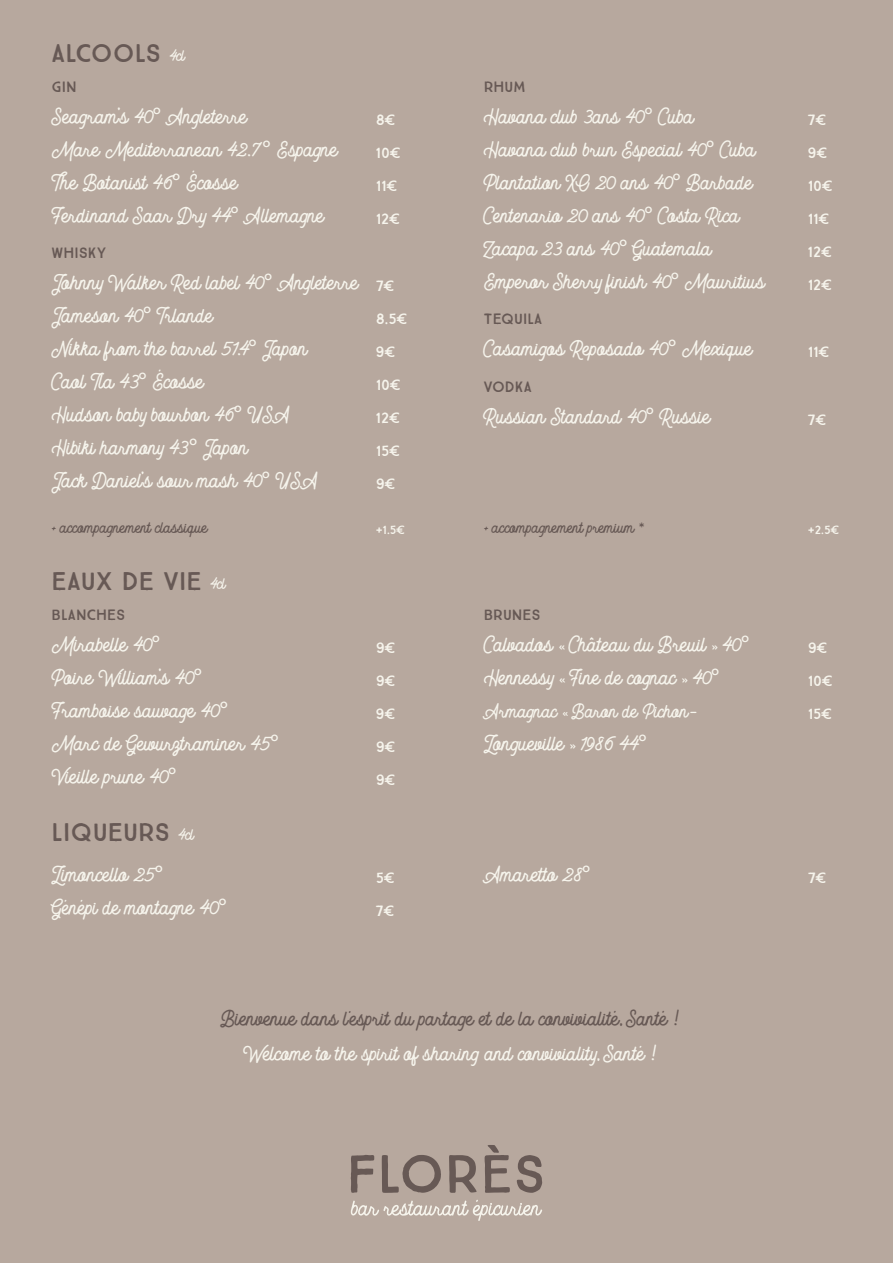
<style>
.page{position:relative;width:893px;height:1263px;background:#b7a89e}
.page>*{position:absolute;margin:0;border:0;box-sizing:border-box;transform-origin:0 0}
.t1{font:700 25.5px/33px "Restless Youth Script";color:#f6f4ec}
.t2{font:700 25.5px "Restless Youth Script";color:#675955}
.t3{font:25.5px "True North W01";color:#675955}
.t4{font:700 23.25px "Restless Youth Script";color:#f6f4ec}
.t5{font:700 19.5px "Restless Youth Script";color:#675955}
.t6{font:15px "True North W01";color:#f6f4ec}
.t7{font:15px "True North W01";color:#675955}
.t8{font:12px "True North W01";color:#f6f4ec}
.s1{font-family:"Restless Youth Script";font-weight:700;font-size:19.5px;color:#f6f4ec}
.s2{font-family:"Myriad Pro";font-weight:400}
.s3{font-family:"True North W01";font-weight:400;font-size:15px}
</style>
<div class="page">
<svg style="left:351px;top:1155px;width:23px;height:38px"></svg>
<svg style="left:382px;top:1155px;width:59px;height:38px"></svg>
<svg style="left:449px;top:1155px;width:28px;height:38px"></svg>
<svg style="left:485px;top:1145px;width:25px;height:48px"></svg>
<svg style="left:517px;top:1155px;width:25px;height:38px"></svg>
<svg style="left:351px;top:1200px;width:191px;height:21px"></svg>
<p class="t3" style="left:52px;top:38px;width:135px">ALCOOLS <span class="s1">4cl</span></p>
<p class="t7" style="left:52px;top:78px;width:27px">GIN</p>
<p class="t7" style="left:484px;top:78px;width:43px">RHUM</p>
<p class="t1" style="left:52px;top:100px;width:197px">Seagram’s 40<span class="s2">°</span> Angleterre</p>
<p class="t6" style="left:376px;top:111px;width:21px">8€</p>
<p class="t1" style="left:52px;top:133px;width:287px">Mare Mediterranean 42.7 <span class="s2">°</span> Espagne</p>
<p class="t6" style="left:376px;top:144px;width:27px">10€</p>
<p class="t1" style="left:52px;top:166px;width:187px">The Botanist 46<span class="s2">°</span> Écosse</p>
<p class="t6" style="left:376px;top:177px;width:23px">11€</p>
<p class="t1" style="left:52px;top:199px;width:274px">Ferdinand Saar Dry 44<span class="s2">°</span> Allemagne</p>
<p class="t6" style="left:376px;top:210px;width:26px">12€</p>
<p class="t7" style="left:52px;top:244px;width:56px">WHISKY</p>
<p class="t1" style="left:52px;top:267px;width:344px">Johnny Walker Red label 40<span class="s2">°</span> Angleterre <span class="s3">7€<br></span>Jameson 40<span class="s2">°</span> Irlande</p>
<p class="t1" style="left:484px;top:100px;width:212px">Havana club 3ans 40<span class="s2">°</span> Cuba</p>
<p class="t6" style="left:808px;top:111px;width:20px">7€</p>
<p class="t1" style="left:484px;top:133px;width:274px">Havana club brun Especial 40<span class="s2">°</span> Cuba</p>
<p class="t6" style="left:808px;top:144px;width:21px">9€</p>
<p class="t1" style="left:484px;top:166px;width:270px">Plantation XO 20 ans 40<span class="s2">°</span> Barbade</p>
<p class="t6" style="left:808px;top:177px;width:27px">10€</p>
<p class="t1" style="left:484px;top:199px;width:257px">Centenario 20 ans 40<span class="s2">°</span> Costa Rica</p>
<p class="t6" style="left:808px;top:210px;width:23px">11€</p>
<p class="t1" style="left:484px;top:232px;width:229px">Zacapa 23 ans 40<span class="s2">°</span> Guatemala</p>
<p class="t6" style="left:808px;top:243px;width:26px">12€</p>
<p class="t1" style="left:484px;top:265px;width:283px">Emperor Sherry finish 40<span class="s2">°</span> Mauritius</p>
<p class="t6" style="left:808px;top:276px;width:26px">12€</p>
<p class="t7" style="left:484px;top:310px;width:60px">TEQUILA</p>
<p class="t1" style="left:484px;top:333px;width:270px">Casamigos Reposado 40<span class="s2">°</span> Mexique</p>
<p class="t6" style="left:808px;top:343px;width:23px">11€</p>
<p class="t7" style="left:484px;top:378px;width:50px">VODKA</p>
<p class="t1" style="left:484px;top:400px;width:228px">Russian Standard 40<span class="s2">°</span> Russie</p>
<p class="t6" style="left:808px;top:411px;width:20px">7€</p>
<p class="t6" style="left:376px;top:310px;width:33px">8.5€</p>
<p class="t1" style="left:52px;top:333px;width:257px">Nikka from the barrel 51.4<span class="s2">°</span> Japon</p>
<p class="t6" style="left:376px;top:343px;width:21px">9€</p>
<p class="t1" style="left:52px;top:366px;width:154px">Caol Ila 43<span class="s2">°</span> Écosse</p>
<p class="t6" style="left:376px;top:376px;width:27px">10€</p>
<p class="t1" style="left:52px;top:399px;width:240px">Hudson baby bourbon 46<span class="s2">°</span> USA</p>
<p class="t6" style="left:376px;top:409px;width:26px">12€</p>
<p class="t1" style="left:52px;top:432px;width:198px">Hibiki harmony 43<span class="s2">°</span> Japon</p>
<p class="t6" style="left:376px;top:442px;width:26px">15€</p>
<p class="t1" style="left:52px;top:465px;width:268px">Jack Daniel’s sour mash 40<span class="s2">°</span> USA</p>
<p class="t6" style="left:376px;top:475px;width:21px">9€</p>
<p class="t5" style="left:52px;top:518px;width:158px">+ accompagnement classique</p>
<p class="t8" style="left:376px;top:523px;width:31px">+1.5€</p>
<p class="t5" style="left:484px;top:518px;width:163px">+ accompagnement premium <span class="s3">*</span></p>
<p class="t8" style="left:808px;top:523px;width:33px">+2.5€</p>
<p class="t3" style="left:52px;top:566px;width:175px">EAUX DE VIE <span class="s1">4cl</span></p>
<p class="t7" style="left:52px;top:606px;width:75px">BLANCHES</p>
<p class="t7" style="left:484px;top:606px;width:59px">BRUNES</p>
<p class="t1" style="left:52px;top:629px;width:110px">Mirabelle 40<span class="s2">°</span></p>
<p class="t6" style="left:376px;top:639px;width:21px">9€</p>
<p class="t1" style="left:484px;top:629px;width:267px">Calvados « Château du Breuil » 40<span class="s2">°</span></p>
<p class="t6" style="left:808px;top:639px;width:21px">9€</p>
<p class="t1" style="left:52px;top:662px;width:152px">Poire William’s 40<span class="s2">°</span></p>
<p class="t6" style="left:376px;top:672px;width:21px">9€</p>
<p class="t1" style="left:484px;top:662px;width:237px">Hennessy « Fine de cognac » 40<span class="s2">°</span></p>
<p class="t6" style="left:808px;top:672px;width:27px">10€</p>
<p class="t1" style="left:52px;top:695px;width:178px">Framboise sauvage 40<span class="s2">°</span></p>
<p class="t6" style="left:376px;top:705px;width:21px">9€</p>
<p class="t4" style="left:484px;top:700px;width:214px">Armagnac « Baron de Pichon-</p>
<p class="t6" style="left:808px;top:705px;width:26px">15€</p>
<p class="t1" style="left:52px;top:728px;width:228px">Marc de Gewurztraminer 45<span class="s2">°</span></p>
<p class="t6" style="left:376px;top:738px;width:21px">9€</p>
<p class="t1" style="left:484px;top:728px;width:164px">Longueville » 1986 44<span class="s2">°</span></p>
<p class="t1" style="left:52px;top:761px;width:126px">Vieille prune 40<span class="s2">°</span></p>
<p class="t6" style="left:376px;top:771px;width:21px">9€</p>
<p class="t3" style="left:52px;top:817px;width:144px">LIQUEURS <span class="s1">4cl</span></p>
<p class="t1" style="left:52px;top:859px;width:113px">Limoncello 25<span class="s2">°</span></p>
<p class="t6" style="left:376px;top:869px;width:21px">5€</p>
<p class="t1" style="left:484px;top:859px;width:108px">Amaretto 28<span class="s2">°</span></p>
<p class="t6" style="left:808px;top:869px;width:20px">7€</p>
<p class="t1" style="left:52px;top:892px;width:176px">Génépi de montagne 40<span class="s2">°</span></p>
<p class="t6" style="left:376px;top:902px;width:20px">7€</p>
<p class="t2" style="left:220px;top:1006px;width:459px">Bienvenue dans l'esprit du partage et de la convivialité, Santé !</p>
<p class="t1" style="left:243px;top:1037px;width:414px">Welcome to the spirit of sharing and conviviality, Santé !</p>
</div>
